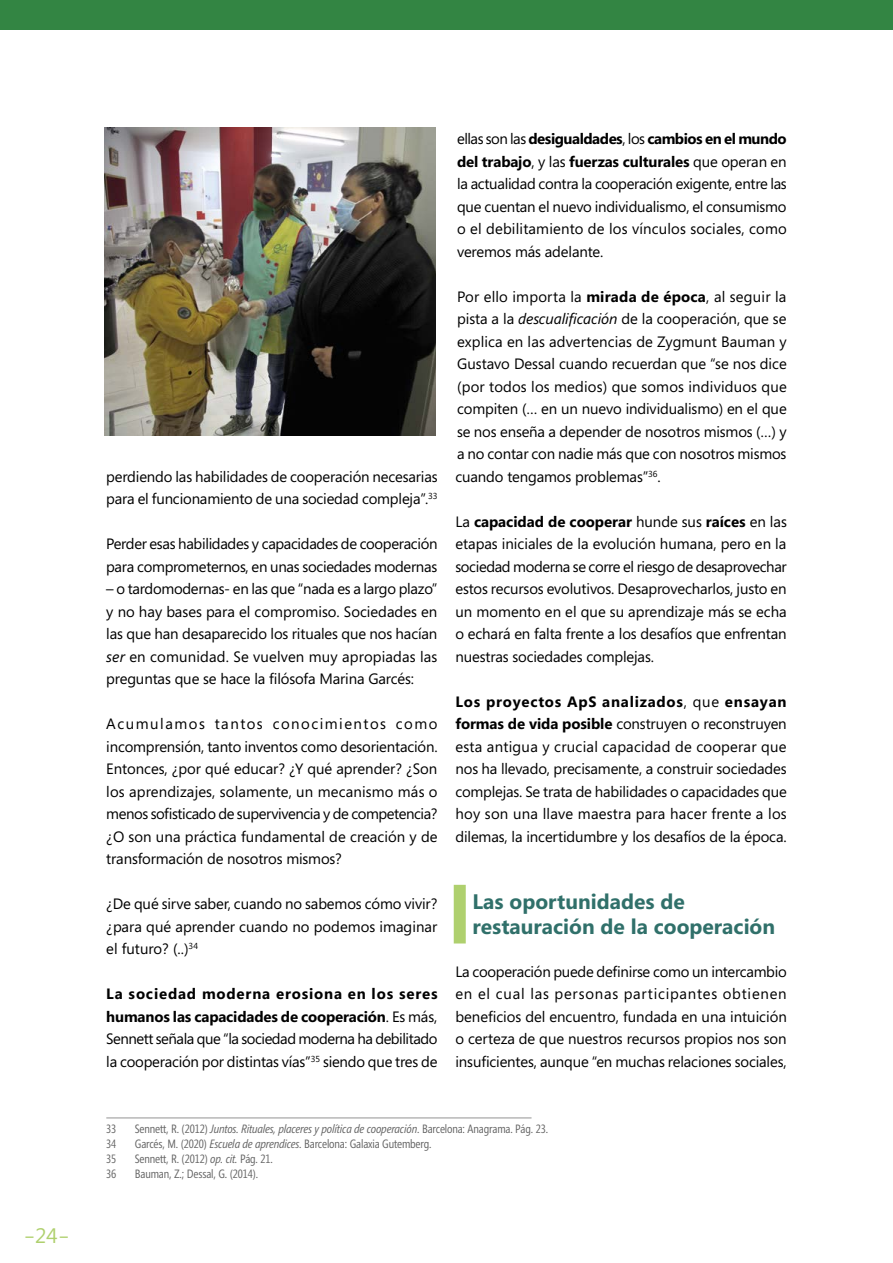
<style>
.page{position:relative;width:893px;height:1263px;background:#fff}
.page>*{position:absolute;margin:0;border:0;box-sizing:border-box;transform-origin:0 0}
.t1{font:300 30px "Segoe";color:#afd06e}
.t2{font:700 21px/25.2px "Segoe";color:#30706a}
.t3{font:15px/22.5px "Segoe";letter-spacing:-.01em;color:#000;text-align:justify}
.t4{font:12px "Segoe Condensed";letter-spacing:-.01em;color:#636363}
.t5{font:italic 12px "Segoe Condensed";letter-spacing:-.01em;color:#636363}
.s1{font-weight:400;font-size:21px}
.s2{font-style:italic}
.s3{font-weight:700}
.s4{font-style:normal}
</style>
<div class="page">
<div style="left:0;top:0;width:893px;height:30px;background:#338543"></div>
<hr style="left:106px;top:1117px;width:425px;height:1px;background:#939393">
<div style="left:454px;top:885px;width:12px;height:58px;background:#afd06e"></div>
<img style="left:105px;top:128px;width:331px;height:308px">
<h1 class="t1" style="left:23px;top:1218px;width:48px">-<span class="s1">24</span>-</h1>
<p class="t3" style="left:106px;top:465px;width:333px">perdiendo las habilidades de cooperación necesarias para el funcionamiento de una sociedad compleja”.<sup>33</sup></p>
<p class="t3" style="left:106px;top:532px;width:333px">Perder esas habilidades y capacidades de cooperación para comprometernos, en unas sociedades modernas</p>
<p class="t3" style="left:106px;top:577px;width:333px">– o tardomodernas- en las que “nada es a largo plazo” y no hay bases para el compromiso. Sociedades en las que han desaparecido los rituales que nos hacían <span class="s2">ser</span> en comunidad. Se vuelven muy apropiadas las preguntas que se hace la filósofa Marina Garcés:</p>
<p class="t3" style="left:106px;top:712px;width:333px">Acumulamos tantos conocimientos como incomprensión, tanto inventos como desorientación.<br>Entonces, ¿por qué educar? ¿Y qué aprender? ¿Son los aprendizajes, solamente, un mecanismo más o menos sofisticado de supervivencia y de competencia? ¿O son una práctica fundamental de creación y de transformación de nosotros mismos?</p>
<p class="t3" style="left:106px;top:892px;width:333px">¿De qué sirve saber, cuando no sabemos cómo vivir? ¿para qué aprender cuando no podemos imaginar el futuro? (..)<sup>34</sup></p>
<p class="t3" style="left:106px;top:982px;width:333px"><span class="s3">La sociedad moderna erosiona en los seres humanos las capacidades de cooperación</span>. Es más, Sennett señala que “la sociedad moderna ha debilitado la cooperación por distintas vías”<sup>35</sup> siendo que tres de</p>
<p class="t3" style="left:457px;top:127px;width:331px">ellas son las <span class="s3">desigualdades</span>, los <span class="s3">cambios en el mundo del trabajo</span>, y las <span class="s3">fuerzas culturales</span> que operan en la actualidad contra la cooperación exigente, entre las que cuentan el nuevo individualismo, el consumismo o el debilitamiento de los vínculos sociales, como veremos más adelante.</p>
<p class="t3" style="left:455px;top:285px;width:333px">Por ello importa la <span class="s3">mirada de época</span>, al seguir la pista a la <span class="s2">descualificación</span> de la cooperación, que se explica en las advertencias de Zygmunt Bauman y Gustavo Dessal cuando recuerdan que “se nos dice (por todos los medios) que somos individuos que compiten (… en un nuevo individualismo) en el que se nos enseña a depender de nosotros mismos (…) y a no contar con nadie más que con nosotros mismos cuando tengamos problemas”<sup>36</sup>.</p>
<p class="t3" style="left:455px;top:510px;width:333px">La <span class="s3">capacidad de cooperar</span> hunde sus <span class="s3">raíces</span> en las etapas iniciales de la evolución humana, pero en la sociedad moderna se corre el riesgo de desaprovechar estos recursos evolutivos. Desaprovecharlos, justo en un momento en el que su aprendizaje más se echa o echará en falta frente a los desafíos que enfrentan nuestras sociedades complejas.</p>
<p class="t3" style="left:455px;top:690px;width:333px"><span class="s3">Los proyectos ApS analizados</span>, que <span class="s3">ensayan formas de vida posible</span> construyen o reconstruyen esta antigua y crucial capacidad de cooperar que nos ha llevado, precisamente, a construir sociedades complejas. Se trata de habilidades o capacidades que hoy son una llave maestra para hacer frente a los dilemas, la incertidumbre y los desafíos de la época.</p>
<h2 class="t2" style="left:472px;top:888px;width:304px">Las oportunidades de restauración de la cooperación</h2>
<p class="t3" style="left:455px;top:960px;width:333px">La cooperación puede definirse como un intercambio en el cual las personas participantes obtienen beneficios del encuentro, fundada en una intuición o certeza de que nuestros recursos propios nos son insuficientes, aunque “en muchas relaciones sociales,</p>
<p class="t4" style="left:106px;top:1122px;width:12px">33</p>
<p class="t5" style="left:135px;top:1122px;width:415px"><span class="s4">Sennett, R. (2012)</span> Juntos. Rituales, placeres y política de cooperación<span class="s4">. Barcelona: Anagrama. Pág. 23.</span></p>
<p class="t4" style="left:106px;top:1137px;width:12px">34</p>
<p class="t4" style="left:135px;top:1137px;width:298px">Garcés, M. (2020) <span class="s2">Escuela de aprendices</span>. Barcelona: Galaxia Gutemberg.</p>
<p class="t4" style="left:106px;top:1152px;width:12px">35</p>
<p class="t4" style="left:135px;top:1152px;width:140px">Sennett, R. (2012) <span class="s2">op. cit.</span> Pág. 21.</p>
<p class="t4" style="left:106px;top:1167px;width:12px">36</p>
<p class="t4" style="left:135px;top:1167px;width:125px">Bauman, Z.; Dessal, G. (2014).</p>
</div>
